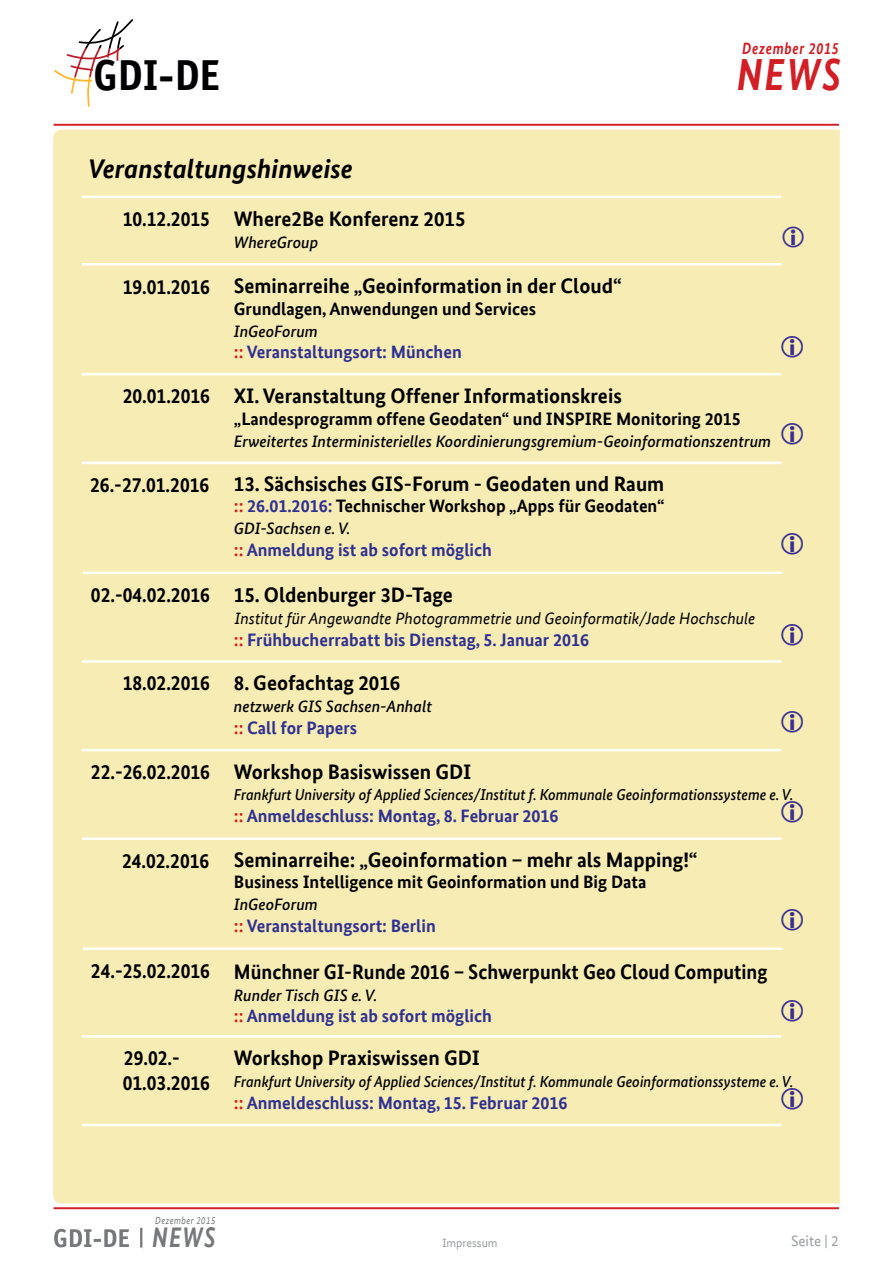
<style>
.page{position:relative;width:893px;height:1263px;background:#fff}
.page>*{position:absolute;margin:0;border:0;box-sizing:border-box;transform-origin:0 0}
.t1{font:italic 700 45px "Bundes Sans Web";color:#d11f25;scale:.85 1}
.t2{font:700 43.5px "Officina Sans";color:#000002}
.t3{font:italic 700 28.35px "Bundes Sans Web";color:#767879;scale:.82 1}
.t4{font:italic 700 27px "Bundes Sans Web";color:#000002}
.t5{font:700 21px "Bundes Sans Web";color:#000002}
.t6{font:700 21px/25.2px "Bundes Sans";color:#000002;scale:.93 1}
.t7{font:700 21px "Bundes Sans Web";color:#000002;scale:.95 1}
.t8{font:700 18px "Bundes Sans Web";color:#2f3092}
.t9{font:700 18px "Bundes Sans Web";color:#000002}
.t10{font:italic 500 16.5px "Bundes Sans";color:#000002}
.t11{font:italic 16.5px "Bundes Sans Web";color:#000002}
.t12{font:italic 700 16.5px "Bundes Sans Web";letter-spacing:.05em;color:#d11f25;scale:.85 1}
.t13{font:italic 500 15.75px "Bundes Sans";color:#000002;scale:.95 1}
.t14{font:15px "Bundes Sans Web";color:#9b9e9f}
.t15{font:12px "Bundes Sans Web";color:#9b9e9f}
.t16{font:italic 10.35px "Bundes Sans Web";letter-spacing:.05em;color:#767879;scale:.85 1}
.s1{font-family:"Bundes Sans"}
.s2{color:#d11f25}
.s3{color:#2f3092}
</style>
<div class="page">
<div style="left:53px;top:130px;width:787px;height:1073px;background:#f7ecb3"></div>
<hr style="left:82px;top:263px;width:699px;height:3px;background:#fff">
<hr style="left:82px;top:196px;width:699px;height:2px;background:#fff">
<hr style="left:82px;top:749px;width:699px;height:2px;background:#fff">
<hr style="left:82px;top:373px;width:699px;height:2px;background:#fff">
<hr style="left:82px;top:462px;width:699px;height:2px;background:#fff">
<hr style="left:82px;top:1035px;width:699px;height:2px;background:#fff">
<hr style="left:82px;top:660px;width:700px;height:3px;background:#fff">
<hr style="left:82px;top:837px;width:700px;height:3px;background:#fff">
<hr style="left:82px;top:1124px;width:700px;height:2px;background:#fff">
<hr style="left:83px;top:571px;width:699px;height:3px;background:#fff">
<hr style="left:83px;top:947px;width:699px;height:3px;background:#fff">
<hr style="left:54px;top:1207px;width:785px;height:2px;background:#d11f25">
<hr style="left:54px;top:124px;width:785px;height:2px;background:#d11f25">
<svg style="left:54px;top:19px;width:79px;height:88px"></svg>
<svg style="left:150px;top:1172px;width:69px;height:38px;background:#f6e3b4"></svg>
<svg style="left:54px;top:1228px;width:90px;height:20px"></svg>
<svg style="left:783px;top:226px;width:21px;height:21px"></svg>
<svg style="left:781px;top:711px;width:22px;height:22px"></svg>
<svg style="left:781px;top:1000px;width:22px;height:22px"></svg>
<svg style="left:781px;top:335px;width:22px;height:22px"></svg>
<svg style="left:781px;top:624px;width:22px;height:21px"></svg>
<svg style="left:781px;top:801px;width:22px;height:21px"></svg>
<svg style="left:781px;top:1088px;width:22px;height:22px"></svg>
<svg style="left:781px;top:423px;width:22px;height:21px"></svg>
<svg style="left:781px;top:533px;width:22px;height:22px"></svg>
<svg style="left:781px;top:909px;width:22px;height:22px"></svg>
<p class="t12" style="left:742px;top:39px;width:115px">Dezember 2015</p>
<h2 class="t2" style="left:93px;top:48px;width:128px">GDI-DE</h2>
<h1 class="t1" style="left:737px;top:49px;width:124px">NEWS</h1>
<p class="t4" style="left:88px;top:153px;width:266px">Veranstaltungshinweise</p>
<p class="t6" style="left:123px;top:205px;width:95px">10.12.2015</p>
<p class="t5" style="left:234px;top:206px;width:233px">Where2Be Konferenz 2015</p>
<p class="t10" style="left:234px;top:232px;width:86px">WhereGroup</p>
<p class="t5" style="left:123px;top:274px;width:501px"><span class="s1">19.01.2016</span> Seminarreihe „Geoinformation in der Cloud“</p>
<p class="t9" style="left:234px;top:298px;width:304px">Grundlagen, Anwendungen und Services</p>
<p class="t10" style="left:234px;top:321px;width:86px">InGeoForum</p>
<p class="t8" style="left:234px;top:342px;width:229px"><span class="s2">::</span> Veranstaltungsort: München</p>
<p class="t6" style="left:123px;top:383px;width:95px">20.01.2016</p>
<p class="t5" style="left:234px;top:384px;width:389px">XI. Veranstaltung Offener Informationskreis</p>
<p class="t9" style="left:234px;top:408px;width:508px">„Landesprogramm offene Geodaten“ und INSPIRE Monitoring 2015</p>
<p class="t10" style="left:234px;top:431px;width:539px">Erweitertes Interministerielles Koordinierungsgremium-Geoinformationszentrum</p>
<p class="t6" style="left:90px;top:472px;width:130px">26.-27.01.2016</p>
<p class="t5" style="left:234px;top:471px;width:432px">13. Sächsisches GIS-Forum - Geodaten und Raum</p>
<p class="t9" style="left:234px;top:496px;width:432px"><span class="s2">::</span> <span class="s3">26.01.2016:</span> Technischer Workshop „Apps für Geodaten“</p>
<p class="t10" style="left:234px;top:518px;width:118px">GDI-Sachsen e. V.</p>
<p class="t8" style="left:234px;top:539px;width:260px"><span class="s2">::</span> Anmeldung ist ab sofort möglich</p>
<p class="t6" style="left:91px;top:582px;width:130px">02.-04.02.2016</p>
<p class="t5" style="left:234px;top:583px;width:221px">15. Oldenburger 3D-Tage</p>
<p class="t11" style="left:235px;top:609px;width:522px">Institut für Angewandte Photogrammetrie und Geoinformatik/Jade Hochschule</p>
<p class="t8" style="left:234px;top:629px;width:357px"><span class="s2">::</span> Frühbucherrabatt bis Dienstag, 5. Januar 2016</p>
<p class="t5" style="left:123px;top:671px;width:279px"><span class="s1">18.02.2016</span> 8. Geofachtag 2016</p>
<p class="t10" style="left:234px;top:696px;width:200px">netzwerk GIS Sachsen-Anhalt</p>
<p class="t8" style="left:234px;top:717px;width:125px"><span class="s2">::</span> Call for Papers</p>
<p class="t6" style="left:91px;top:759px;width:130px">22.-26.02.2016</p>
<p class="t5" style="left:234px;top:759px;width:239px">Workshop Basiswissen GDI</p>
<p class="t13" style="left:234px;top:785px;width:590px">Frankfurt University of Applied Sciences/Institut f. Kommunale Geoinformationssysteme e. V.</p>
<p class="t8" style="left:234px;top:805px;width:326px"><span class="s2">::</span> Anmeldeschluss: Montag, 8. Februar 2016</p>
<p class="t6" style="left:122px;top:848px;width:95px">24.02.2016</p>
<p class="t5" style="left:234px;top:847px;width:465px">Seminarreihe: „Geoinformation – mehr als Mapping!“</p>
<p class="t9" style="left:234px;top:871px;width:414px">Business Intelligence mit Geoinformation und Big Data</p>
<p class="t10" style="left:234px;top:894px;width:86px">InGeoForum</p>
<p class="t8" style="left:234px;top:915px;width:203px"><span class="s2">::</span> Veranstaltungsort: Berlin</p>
<p class="t6" style="left:91px;top:957px;width:130px">24.-25.02.2016</p>
<p class="t7" style="left:234px;top:959px;width:563px">Münchner GI-Runde 2016 – Schwerpunkt Geo Cloud Computing</p>
<p class="t10" style="left:234px;top:985px;width:145px">Runder Tisch GIS e. V.</p>
<p class="t8" style="left:234px;top:1005px;width:260px"><span class="s2">::</span> Anmeldung ist ab sofort möglich</p>
<p class="t6" style="left:123px;top:1045px;width:95px">29.02.-<br>01.03.2016</p>
<p class="t5" style="left:234px;top:1046px;width:248px">Workshop Praxiswissen GDI</p>
<p class="t13" style="left:234px;top:1072px;width:590px">Frankfurt University of Applied Sciences/Institut f. Kommunale Geoinformationssysteme e. V.</p>
<p class="t8" style="left:234px;top:1092px;width:335px"><span class="s2">::</span> Anmeldeschluss: Montag, 15. Februar 2016</p>
<p class="t16" style="left:155px;top:1215px;width:72px">Dezember 2015</p>
<h3 class="t3" style="left:152px;top:1221px;width:79px">NEWS</h3>
<p class="t15" style="left:442px;top:1236px;width:57px">Impressum</p>
<p class="t14" style="left:791px;top:1233px;width:49px">Seite | 2</p>
</div>
